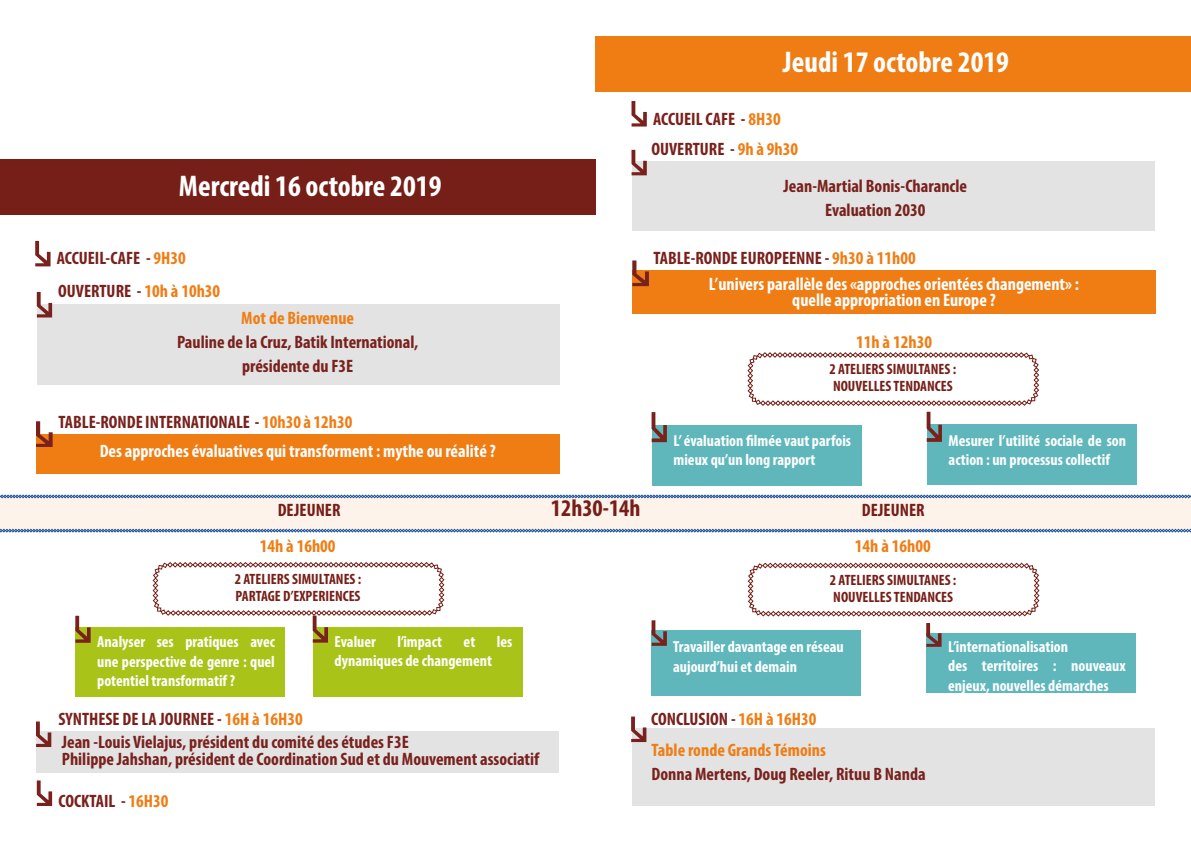
<style>
.page{position:relative;width:1191px;height:842px;background:#fff}
.page>*{position:absolute;margin:0;border:0;box-sizing:border-box;transform-origin:0 0}
.t1{font:700 condensed 30px "Myriad Pro";color:#fff}
.t2{font:700 condensed 24px "Myriad Pro";color:#761f18}
.t3{font:700 condensed 18px/24px "Myriad Pro";color:#79211d;text-align:center}
.t4{font:700 condensed 18px/16px "Myriad Pro";color:#fff;text-align:center}
.t5{font:700 condensed 18px/31.1px "Myriad Pro";color:#ef7d14}
.t6{font:700 condensed 18px "Myriad Pro";color:#761f18}
.t7{font:700 condensed 16px/19.2px "Myriad Pro";color:#fff}
.t8{font:700 condensed 15px/17px "Myriad Pro";color:#761f18}
.s1{color:#ef7d14}
.s2{color:#79211d}
</style>
<div class="page">
<div style="left:0;top:160px;width:595px;height:55px;background:#761f18"></div>
<div style="left:37px;top:304px;width:522px;height:80px;background:#e3e3e3"></div>
<svg style="left:37px;top:292px;width:15px;height:25px"></svg>
<div style="left:595px;top:36px;width:596px;height:56px;background:#ef7d14"></div>
<div style="left:0;top:496px;width:1191px;height:35px;background:#fdf3eb"></div>
<svg style="left:0;top:529px;width:1191px;height:3px;background:#5e83b0"></svg>
<svg style="left:0;top:495px;width:1191px;height:3px;background:#5f84b1"></svg>
<div style="left:75px;top:627px;width:210px;height:70px;background:#aac319"></div>
<svg style="left:75px;top:616px;width:16px;height:27px"></svg>
<div style="left:313px;top:627px;width:209px;height:70px;background:#aac319"></div>
<div style="left:632px;top:161px;width:523px;height:70px;background:#e3e3e3"></div>
<div style="left:36px;top:434px;width:523px;height:40px;background:#ef7d14"></div>
<svg style="left:36px;top:421px;width:17px;height:26px"></svg>
<div style="left:632px;top:270px;width:523px;height:44px;background:#ef7d14"></div>
<svg style="left:632px;top:260px;width:17px;height:26px"></svg>
<svg style="left:631px;top:150px;width:16px;height:25px"></svg>
<svg style="left:35px;top:241px;width:16px;height:25px"></svg>
<svg style="left:631px;top:101px;width:16px;height:26px"></svg>
<svg style="left:747px;top:352px;width:292px;height:54px"></svg>
<div style="left:651px;top:425px;width:210px;height:61px;background:#5fb7bc"></div>
<svg style="left:748px;top:563px;width:291px;height:53px"></svg>
<svg style="left:153px;top:562px;width:291px;height:81px"></svg>
<div style="left:926px;top:424px;width:210px;height:61px;background:#5fb7bc"></div>
<svg style="left:926px;top:412px;width:16px;height:30px"></svg>
<div style="left:651px;top:630px;width:210px;height:66px;background:#5fb7bc"></div>
<div style="left:926px;top:633px;width:210px;height:60px;background:#5fb7bc"></div>
<svg style="left:926px;top:623px;width:15px;height:24px"></svg>
<svg style="left:37px;top:780px;width:15px;height:26px"></svg>
<div style="left:36px;top:731px;width:522px;height:41px;background:#e3e3e3"></div>
<div style="left:632px;top:728px;width:523px;height:78px;background:#e3e3e3"></div>
<svg style="left:36px;top:721px;width:15px;height:26px"></svg>
<svg style="left:631px;top:716px;width:15px;height:26px"></svg>
<svg style="left:651px;top:620px;width:16px;height:26px"></svg>
<svg style="left:651px;top:412px;width:16px;height:30px"></svg>
<h1 class="t1" style="left:783px;top:43px;width:228px">Jeudi 17 octobre 2019</h1>
<p class="t3" style="left:653px;top:106px;width:129px">ACCUEIL CAFE - <span class="s1">8H30</span></p>
<h1 class="t1" style="left:179px;top:167px;width:264px">Mercredi 16 octobre 2019</h1>
<p class="t3" style="left:57px;top:246px;width:131px">ACCUEIL-CAFE - <span class="s1">9H30</span></p>
<p class="t3" style="left:651px;top:137px;width:148px">OUVERTURE - <span class="s1">9h à 9h30</span></p>
<p class="t3" style="left:783px;top:174px;width:185px">Jean-Martial Bonis-Charancle<br>Evaluation 2030</p>
<p class="t3" style="left:653px;top:246px;width:264px">TABLE-RONDE EUROPEENNE - <span class="s1">9h30 à 11h00</span></p>
<p class="t3" style="left:58px;top:278px;width:163px">OUVERTURE - <span class="s1">10h à 10h30</span></p>
<p class="t4" style="left:709px;top:276px;width:372px">L’univers parallèle des «approches orientées changement» : quelle appropriation en Europe ?</p>
<p class="t5" style="left:241px;top:302px;width:114px">Mot de Bienvenue</p>
<p class="t3" style="left:177px;top:330px;width:243px">Pauline de la Cruz, Batik International, présidente du F3E</p>
<p class="t5" style="left:856px;top:326px;width:77px">11h à 12h30</p>
<p class="t8" style="left:829px;top:361px;width:128px">2 ATELIERS SIMULTANES :<br>NOUVELLES TENDANCES</p>
<p class="t3" style="left:58px;top:409px;width:295px">TABLE-RONDE INTERNATIONALE - <span class="s1">10h30 à 12h30</span></p>
<p class="t4" style="left:100px;top:442px;width:397px">Des approches évaluatives qui transforment : mythe ou réalité ?</p>
<p class="t7" style="left:673px;top:431px;width:179px">L’ évaluation filmée vaut parfois mieux qu’un long rapport</p>
<p class="t6" style="left:278px;top:499px;width:64px">DEJEUNER</p>
<h2 class="t2" style="left:551px;top:493px;width:91px">12h30-14h</h2>
<p class="t6" style="left:862px;top:499px;width:64px">DEJEUNER</p>
<p class="t5" style="left:260px;top:530px;width:77px">14h à 16h00</p>
<p class="t5" style="left:855px;top:530px;width:77px">14h à 16h00</p>
<p class="t7" style="left:948px;top:430px;width:179px">Mesurer l’utilité sociale de son action : un processus collectif</p>
<p class="t8" style="left:235px;top:570px;width:128px">2 ATELIERS SIMULTANES :<br>PARTAGE D’EXPERIENCES</p>
<p class="t7" style="left:97px;top:632px;width:179px;text-align:justify">Analyser ses pratiques avec une perspective de genre : quel potentiel transformatif ?</p>
<p class="t7" style="left:335px;top:632px;width:43px">Evaluer</p>
<p class="t7" style="left:397px;top:632px;width:46px">l’impact</p>
<p class="t7" style="left:463px;top:632px;width:13px">et</p>
<p class="t7" style="left:497px;top:632px;width:17px">les</p>
<p class="t7" style="left:335px;top:651px;width:159px">dynamiques de changement</p>
<p class="t3" style="left:58px;top:707px;width:352px;line-height:23.4px;text-align:left">SYNTHESE DE LA JOURNEE - <span class="s1">16H à 16H30<br></span>Jean -Louis Vielajus, président du comité des études F3E</p>
<p class="t3" style="left:62px;top:747px;width:479px">Philippe Jahshan, président de Coordination Sud et du Mouvement associatif</p>
<p class="t3" style="left:58px;top:788px;width:112px">COCKTAIL - <span class="s1">16H30</span></p>
<p class="t8" style="left:830px;top:571px;width:128px">2 ATELIERS SIMULTANES :<br>NOUVELLES TENDANCES</p>
<p class="t7" style="left:673px;top:637px;width:172px">Travailler davantage en réseau aujourd’hui et demain</p>
<p class="t7" style="left:948px;top:637px;width:179px">L’internationalisation<br>des territoires : nouveaux enjeux, nouvelles démarches</p>
<p class="t5" style="left:651px;top:703px;width:176px"><span class="s2">CONCLUSION -</span> 16H à 16H30<br>Table ronde Grands Témoins</p>
<p class="t3" style="left:651px;top:762px;width:275px">Donna Mertens, Doug Reeler, Rituu B Nanda</p>
</div>
